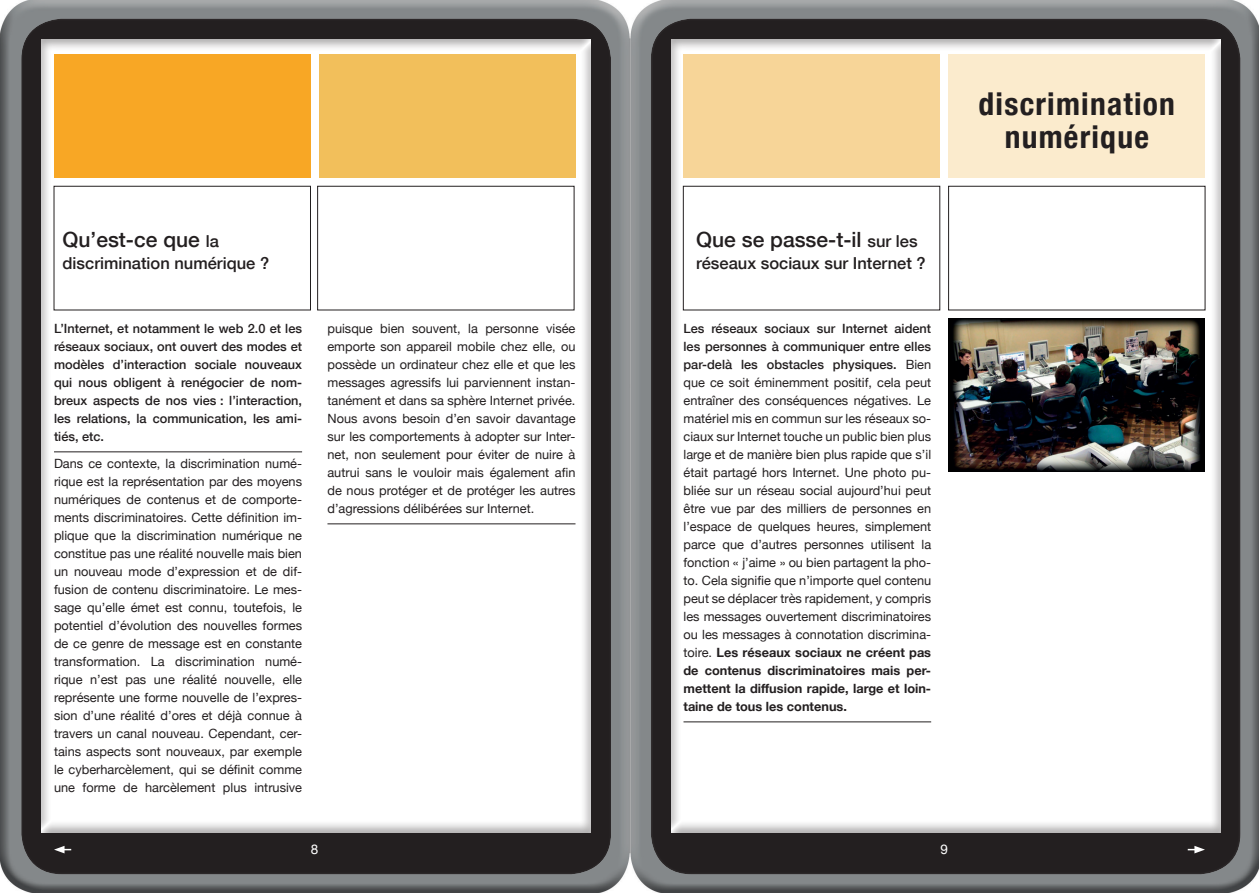
<style>
.page{position:relative;width:1259px;height:893px;background:#fff}
.page>*{position:absolute;margin:0;border:0;box-sizing:border-box;transform-origin:0 0}
.t1{font:700 condensed 31.5px/33px "Helvetica Neue";letter-spacing:.04em;color:#231f20;text-align:center}
.t2{font:500 21px "Helvetica Neue";color:#231f20}
.t3{font:500 16.5px "Helvetica Neue";color:#231f20}
.t4{font:13.5px "Helvetica Neue";color:#fff}
.t5{font:12.75px/18px "Helvetica Neue";color:#231f20;text-align:justify}
.t6{font:500 12.75px/18px "Helvetica Neue";color:#231f20;text-align:justify}
.s1{font-size:16.5px}
.s2{font-weight:500}
.s3{font-weight:700}
</style>
<div class="page">
<img style="left:0;top:0;width:1259px;height:893px">
<div style="left:648px;top:17px;width:592px;height:858px;background:#231f20"></div>
<div style="left:19px;top:17px;width:592px;height:858px;background:#231f20"></div>
<div style="left:669px;top:38px;width:552px;height:795px;background:#231f20;opacity:.4"></div>
<div style="left:39px;top:38px;width:552px;height:795px;background:#231f20;opacity:.4"></div>
<svg style="left:54px;top:846px;width:17px;height:7px"></svg>
<svg style="left:1187px;top:846px;width:18px;height:7px"></svg>
<div style="left:948px;top:54px;width:257px;height:124px;background:#fbebcd"></div>
<div style="left:683px;top:54px;width:257px;height:124px;background:#f7d598"></div>
<img style="left:948px;top:319px;width:256px;height:153px">
<div style="left:948px;top:186px;width:257px;height:124px;border:1px solid #231f20"></div>
<div style="left:54px;top:54px;width:256px;height:124px;background:#f8a725"></div>
<div style="left:319px;top:54px;width:256px;height:124px;background:#f2bf5b"></div>
<div style="left:54px;top:186px;width:257px;height:124px;border:1px solid #231f20"></div>
<div style="left:317px;top:186px;width:257px;height:124px;border:1px solid #231f20"></div>
<div style="left:683px;top:186px;width:257px;height:124px;border:1px solid #231f20"></div>
<hr style="left:683px;top:722px;width:248px;height:1px;background:#231f20">
<hr style="left:54px;top:452px;width:248px;height:1px;background:#231f20">
<hr style="left:327px;top:524px;width:248px;height:1px;background:#231f20">
<h2 class="t2" style="left:63px;top:222px;width:158px">Qu’est-ce que <span class="s1">la</span></h2>
<p class="t3" style="left:63px;top:250px;width:208px">discrimination numérique ?</p>
<h2 class="t2" style="left:696px;top:222px;width:223px">Que se passe-t-il <span class="s1">sur les</span></h2>
<p class="t3" style="left:696px;top:250px;width:231px">réseaux sociaux sur Internet ?</p>
<p class="t6" style="left:54px;top:319px;width:250px">L’Internet, et notamment le web 2.0 et les réseaux sociaux, ont ouvert des modes et modèles d’interaction sociale nouveaux qui nous obligent à renégocier de nom&shy;breux aspects de nos vies : l’interaction, les relations, la communication, les ami&shy;tiés, etc.</p>
<p class="t5" style="left:54px;top:454px;width:250px">Dans ce contexte, la discrimination numé&shy;rique est la représentation par des moyens numériques de contenus et de comporte&shy;ments discriminatoires. Cette définition im&shy;plique que la discrimination numérique ne constitue pas une réalité nouvelle mais bien un nouveau mode d’expression et de dif&shy;fusion de contenu discriminatoire. Le mes&shy;sage qu’elle émet est connu, toutefois, le potentiel d’évolution des nouvelles formes de ce genre de message est en constante transformation. La discrimination numé&shy;rique n’est pas une réalité nouvelle, elle représente une forme nouvelle de l’expres&shy;sion d’une réalité d’ores et déjà connue à travers un canal nouveau. Cependant, cer&shy;tains aspects sont nouveaux, par exemple le cyberharcèlement, qui se définit comme une forme de harcèlement plus intrusive</p>
<p class="t5" style="left:327px;top:319px;width:249px">puisque bien souvent, la personne visée emporte son appareil mobile chez elle, ou possède un ordinateur chez elle et que les messages agressifs lui parviennent instan&shy;tanément et dans sa sphère Internet privée.<br>Nous avons besoin d’en savoir davantage sur les comportements à adopter sur Inter&shy;net, non seulement pour éviter de nuire à autrui sans le vouloir mais également afin de nous protéger et de protéger les autres d’agressions délibérées sur Internet.</p>
<p class="t5" style="left:683px;top:319px;width:249px"><span class="s2">Les réseaux sociaux sur Internet aident les personnes à communiquer entre elles par-delà les obstacles physiques.</span> Bien que ce soit éminemment positif, cela peut entraîner des conséquences négatives. Le matériel mis en commun sur les réseaux so&shy;ciaux sur Internet touche un public bien plus large et de manière bien plus rapide que s’il était partagé hors Internet. Une photo pu&shy;bliée sur un réseau social aujourd’hui peut être vue par des milliers de personnes en l’espace de quelques heures, simplement parce que d’autres personnes utilisent la fonction « j’aime » ou bien partagent la pho&shy;to. Cela signifie que n’importe quel contenu peut se déplacer très rapidement, y compris les messages ouvertement discriminatoires ou les messages à connotation discrimina&shy;toire. <span class="s3">Les réseaux sociaux ne créent pas de contenus discriminatoires mais per&shy;mettent la diffusion rapide, large et loin&shy;taine de tous les contenus.</span></p>
<p class="t4" style="left:311px;top:838px;width:9px">8</p>
<p class="t4" style="left:940px;top:838px;width:9px">9</p>
<h1 class="t1" style="left:978px;top:85px;width:198px">discrimination numérique</h1>
</div>
